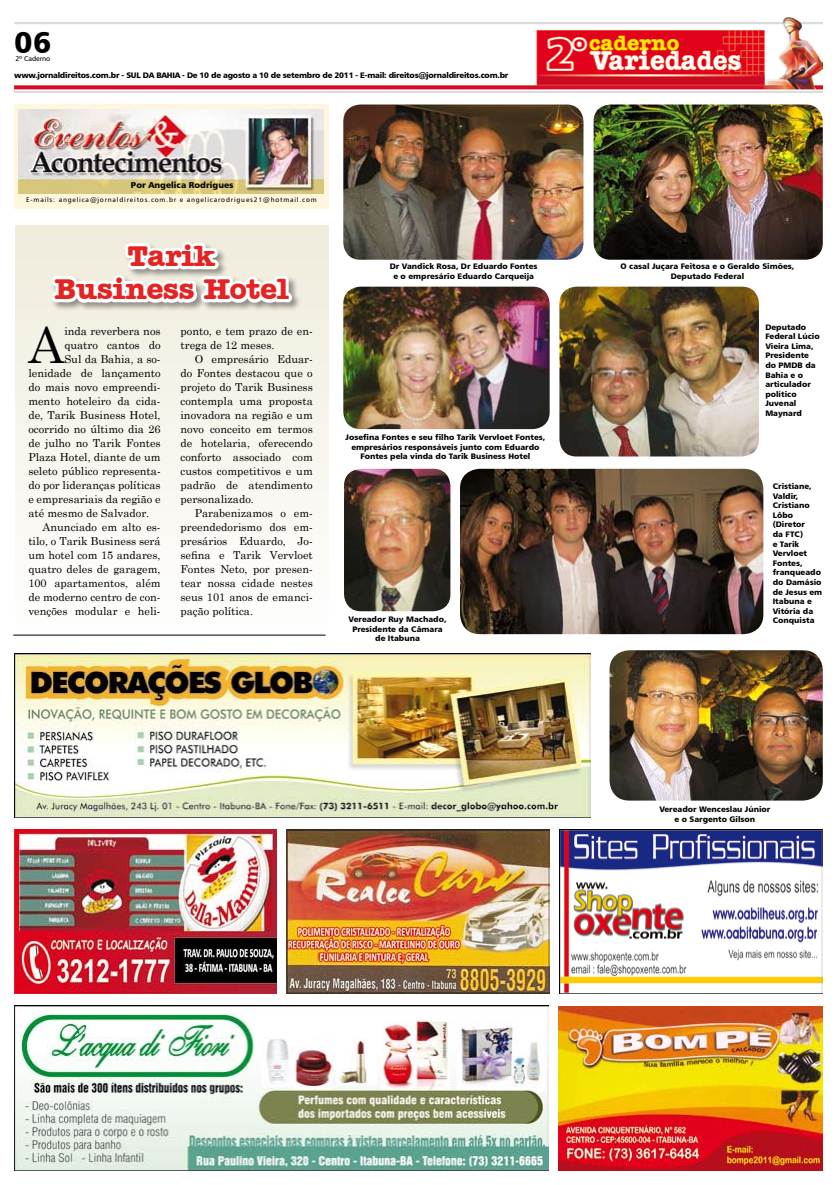
<style>
.page{position:relative;width:837px;height:1185px;background:#fff}
.page>*{position:absolute;margin:0;border:0;box-sizing:border-box;transform-origin:0 0}
.t1{font:49.8px "Century Schoolbook";color:#000}
.t2{font:700 30px/33px "Amer Typewriter IT Cby BT";letter-spacing:-.02em;color:#e42322;text-align:center}
.t3{font:30px "Humanist 777 BT Black B";color:#000}
.t4{font:11px/14px "Century Schoolbook";color:#000;text-align:justify}
.t5{font:8.6px "Humanist 777 BT Black B";color:#000}
.t6{font:8px/9.6px "Humanist 777 BT Black B";color:#000;text-align:center}
.t7{font:8px "Humanist 777 BT Black B";letter-spacing:-.03em;color:#000}
.t8{font:7px "Humanist 777 BT Roman B";letter-spacing:-.01em;color:#000}
.t9{font:6.7px "Humanist 777 BT Roman B";letter-spacing:.12em;color:#000}
</style>
<div class="page">
<div style="left:15px;top:225px;width:313px;height:414px;background:#f9f7f1"></div>
<img style="left:14px;top:17px;width:808px;height:75px">
<div style="left:14px;top:105px;width:315px;height:104px;background:#fff6de"></div>
<img style="left:19px;top:109px;width:305px;height:84px">
<div style="left:50px;top:240px;width:340px;height:113px;background:#000;opacity:.4"></div>
<svg style="left:17px;top:237px;width:280px;height:74px"></svg>
<img style="left:15px;top:1005px;width:533px;height:166px">
<img style="left:559px;top:829px;width:263px;height:164px">
<img style="left:14px;top:829px;width:263px;height:165px">
<img style="left:286px;top:829px;width:263px;height:165px">
<img style="left:14px;top:653px;width:576px;height:164px">
<img style="left:558px;top:1006px;width:264px;height:165px">
<img style="left:460px;top:469px;width:303px;height:165px">
<img style="left:343px;top:105px;width:240px;height:155px">
<img style="left:559px;top:287px;width:199px;height:169px">
<img style="left:343px;top:287px;width:206px;height:142px">
<img style="left:593px;top:105px;width:229px;height:155px">
<img style="left:344px;top:469px;width:106px;height:142px">
<img style="left:609px;top:650px;width:213px;height:151px">
<hr style="left:13px;top:635px;width:312px;height:1px;background:#000">
<h2 class="t3" style="left:14px;top:23px;width:38px">06</h2>
<p class="t8" style="left:15px;top:54px;width:36px">2º Caderno</p>
<p class="t7" style="left:14px;top:70px;width:495px">www.jornaldireitos.com.br - SUL DA BAHIA - De 10 de agosto a 10 de setembro de 2011 - E-mail: direitos@jornaldireitos.com.br</p>
<p class="t5" style="left:131px;top:180px;width:104px">Por Angelica Rodrigues</p>
<p class="t9" style="left:26px;top:195px;width:292px">E-mails: angelica@jornaldireitos.com.br e angelicarodrigues21@hotmail.com</p>
<h2 class="t2" style="left:54px;top:239px;width:236px">Tarik<br>Business Hotel</h2>
<h1 class="t1" style="left:28px;top:303px;width:37px">A</h1>
<p class="t4" style="left:64px;top:323px;width:98px">inda reverbera nos</p>
<p class="t4" style="left:180px;top:323px;width:134px">ponto, e tem prazo de en&shy;trega de 12 meses.</p>
<p class="t4" style="left:180px;top:351px;width:134px;text-indent:14px">O empresário Eduar&shy;do Fontes destacou que o projeto do Tarik Business contempla uma proposta inovadora na região e um novo conceito em termos de hotelaria, oferecendo conforto associado com custos competitivos e um padrão de atendimento personalizado.</p>
<p class="t4" style="left:180px;top:505px;width:134px;text-indent:14px">Parabenizamos o em&shy;preendedorismo dos em&shy;presários Eduardo, Jo&shy;sefina e Tarik Vervloet Fontes Neto, por presen&shy;tear nossa cidade nestes seus 101 anos de emanci&shy;pação política.</p>
<p class="t4" style="left:64px;top:337px;width:98px">quatro cantos do</p>
<p class="t4" style="left:64px;top:351px;width:98px">Sul da Bahia, a so-</p>
<p class="t4" style="left:28px;top:365px;width:134px">lenidade de lançamento</p>
<p class="t4" style="left:28px;top:379px;width:134px">do mais novo empreendi-</p>
<p class="t4" style="left:28px;top:393px;width:134px">mento hoteleiro da cida-</p>
<p class="t4" style="left:28px;top:407px;width:134px">de, Tarik Business Hotel,</p>
<p class="t4" style="left:28px;top:421px;width:134px">ocorrido no último dia 26</p>
<p class="t4" style="left:28px;top:435px;width:134px">de julho no Tarik Fontes</p>
<p class="t4" style="left:28px;top:449px;width:134px">Plaza Hotel, diante de um</p>
<p class="t4" style="left:28px;top:463px;width:134px">seleto público representa-</p>
<p class="t4" style="left:28px;top:477px;width:134px">do por lideranças políticas</p>
<p class="t4" style="left:28px;top:491px;width:134px">e empresariais da região e</p>
<p class="t4" style="left:28px;top:505px;width:122px">até mesmo de Salvador.</p>
<p class="t4" style="left:43px;top:519px;width:119px">Anunciado em alto es-</p>
<p class="t4" style="left:28px;top:533px;width:134px">tilo, o Tarik Business será</p>
<p class="t4" style="left:28px;top:547px;width:134px">um hotel com 15 andares,</p>
<p class="t4" style="left:28px;top:561px;width:134px">quatro deles de garagem,</p>
<p class="t4" style="left:28px;top:575px;width:134px">100 apartamentos, além</p>
<p class="t4" style="left:28px;top:589px;width:134px">de moderno centro de con-</p>
<p class="t4" style="left:28px;top:603px;width:134px">venções modular e heli-</p>
<p class="t6" style="left:389px;top:262px;width:149px">Dr Vandick Rosa, Dr Eduardo Fontes e o empresário Eduardo Carqueija</p>
<p class="t6" style="left:620px;top:262px;width:175px">O casal Juçara Feitosa e o Geraldo Simões,<br>Deputado Federal</p>
<p class="t6" style="left:345px;top:432px;width:201px">Josefina Fontes e seu filho Tarik Vervloet Fontes, empresários responsáveis junto com Eduardo<br>Fontes pela vinda do Tarik Business Hotel</p>
<p class="t6" style="left:348px;top:614px;width:99px">Vereador Ruy Machado,<br>Presidente da Câmara de Itabuna</p>
<p class="t6" style="left:765px;top:322px;width:56px;text-align:left">Deputado<br>Federal Lúcio<br>Vieira Lima,<br>Presidente do PMDB da<br>Bahia e o articulador político<br>Juvenal<br>Maynard</p>
<p class="t6" style="left:772px;top:481px;width:51px;text-align:left">Cristiane,<br>Valdir,<br>Cristiano<br>Lôbo (Diretor<br>da FTC)<br>e Tarik<br>Vervloet<br>Fontes, franqueado do Damásio de Jesus em<br>Itabuna e<br>Vitória da<br>Conquista</p>
<p class="t6" style="left:659px;top:804px;width:112px">Vereador Wenceslau Júnior e o Sargento Gilson</p>
</div>
